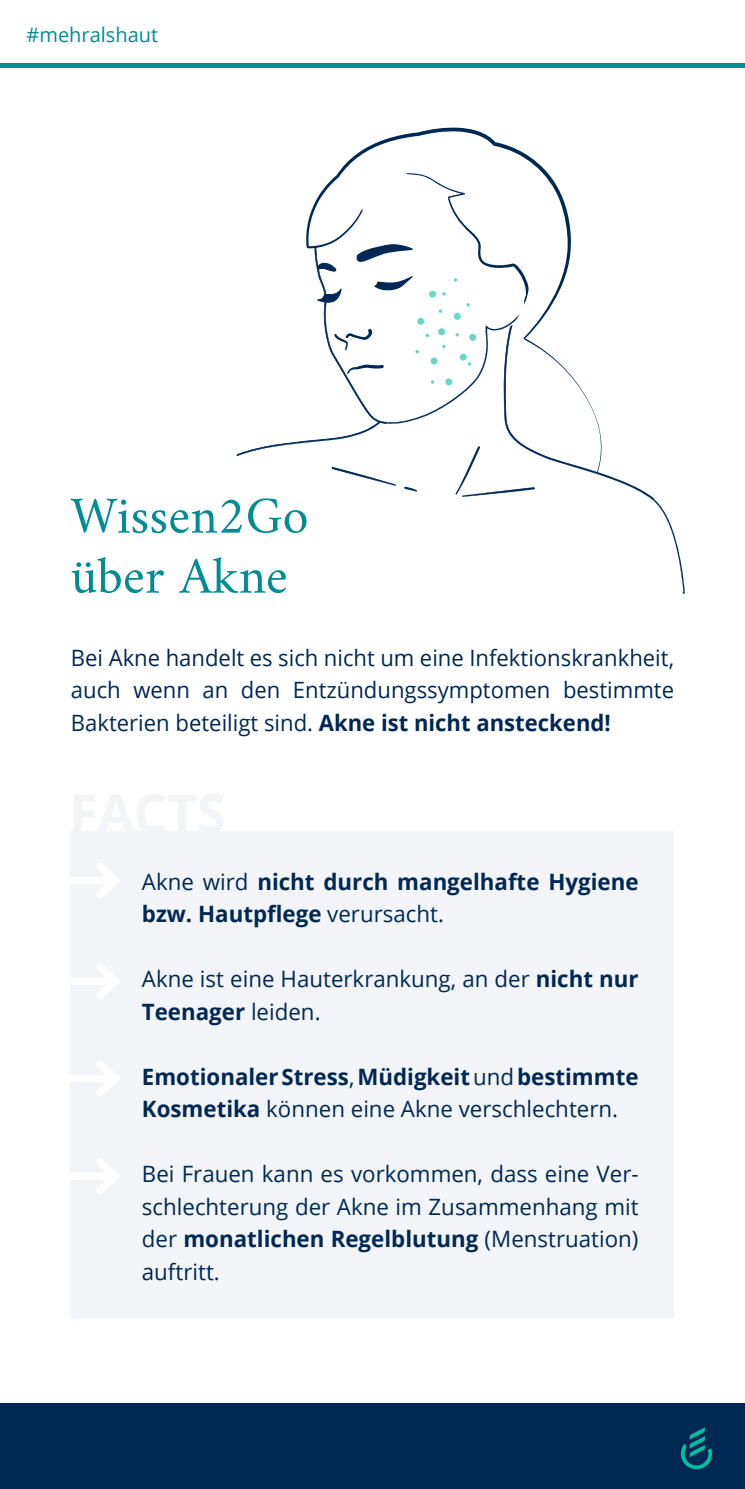
<style>
.page{position:relative;width:745px;height:1489px;background:#fff}
.page>*{position:absolute;margin:0;border:0;box-sizing:border-box;transform-origin:0 0}
.t1{font:52.5px "Amiri";color:#008c94}
.t2{font:22.5px/32.5px "Open Sans";color:#002855;text-align:justify}
.t3{font:700 22.5px/32.5px "Open Sans";color:#002855}
.t4{font:20px "Open Sans";color:#008c94}
.s1{font-weight:700}
.s2{font-weight:400}
</style>
<div class="page">
<hr style="left:0;top:64px;width:744px;height:4px;background:#008c94">
<div style="left:0;top:1403px;width:744px;height:85px;background:#002855"></div>
<svg style="left:680px;top:1427px;width:31px;height:42px"></svg>
<div style="left:71px;top:831px;width:602px;height:487px;background:#f2f4f7"></div>
<div style="left:64px;top:876px;width:51px;height:8px;background:#fff"></div>
<svg style="left:89px;top:863px;width:31px;height:35px"></svg>
<div style="left:64px;top:977px;width:51px;height:7px;background:#fff"></div>
<svg style="left:89px;top:964px;width:31px;height:35px"></svg>
<div style="left:64px;top:1074px;width:51px;height:8px;background:#fff"></div>
<svg style="left:97px;top:1061px;width:23px;height:35px"></svg>
<div style="left:64px;top:1172px;width:51px;height:7px;background:#fff"></div>
<svg style="left:89px;top:1159px;width:31px;height:35px"></svg>
<svg style="left:404px;top:486px;width:13px;height:5px"></svg>
<svg style="left:347px;top:473px;width:48px;height:13px"></svg>
<svg style="left:455px;top:473px;width:46px;height:24px"></svg>
<svg style="left:503px;top:473px;width:181px;height:120px"></svg>
<svg style="left:236px;top:441px;width:65px;height:15px"></svg>
<svg style="left:305px;top:127px;width:297px;height:346px"></svg>
<p class="t4" style="left:26px;top:21px;width:133px">#mehralshaut</p>
<p class="t1" style="left:71px;top:484px;width:239px">Wissen2Go</p>
<p class="t1" style="left:71px;top:544px;width:218px">über Akne</p>
<p class="t2" style="left:71px;top:640px;width:604px">Bei Akne handelt es sich nicht um eine Infektionskrankheit, auch wenn an den Entzündungssymptomen bestimmte Bakterien beteiligt sind. <span class="s1">Akne ist nicht ansteckend!</span></p>
<p class="t3" style="left:142px;top:864px;width:498px"><span class="s2">Akne wird</span> nicht durch mangelhafte Hygiene bzw. Hautpflege <span class="s2">verursacht.</span></p>
<p class="t2" style="left:142px;top:962px;width:498px">Akne ist eine Hauterkrankung, an der <span class="s1">nicht nur<br>Teenager</span> leiden.</p>
<p class="t3" style="left:142px;top:1059px;width:498px">Emotionaler Stress<span class="s2">,</span> Müdigkeit <span class="s2">und</span> bestimmte<br>Kosmetika <span class="s2">können eine Akne verschlechtern.</span></p>
<p class="t2" style="left:142px;top:1157px;width:498px">Bei Frauen kann es vorkommen, dass eine Ver&shy;schlechterung der Akne im Zusammenhang mit der <span class="s1">monatlichen Regelblutung</span> (Menstruation) auftritt.</p>
</div>
